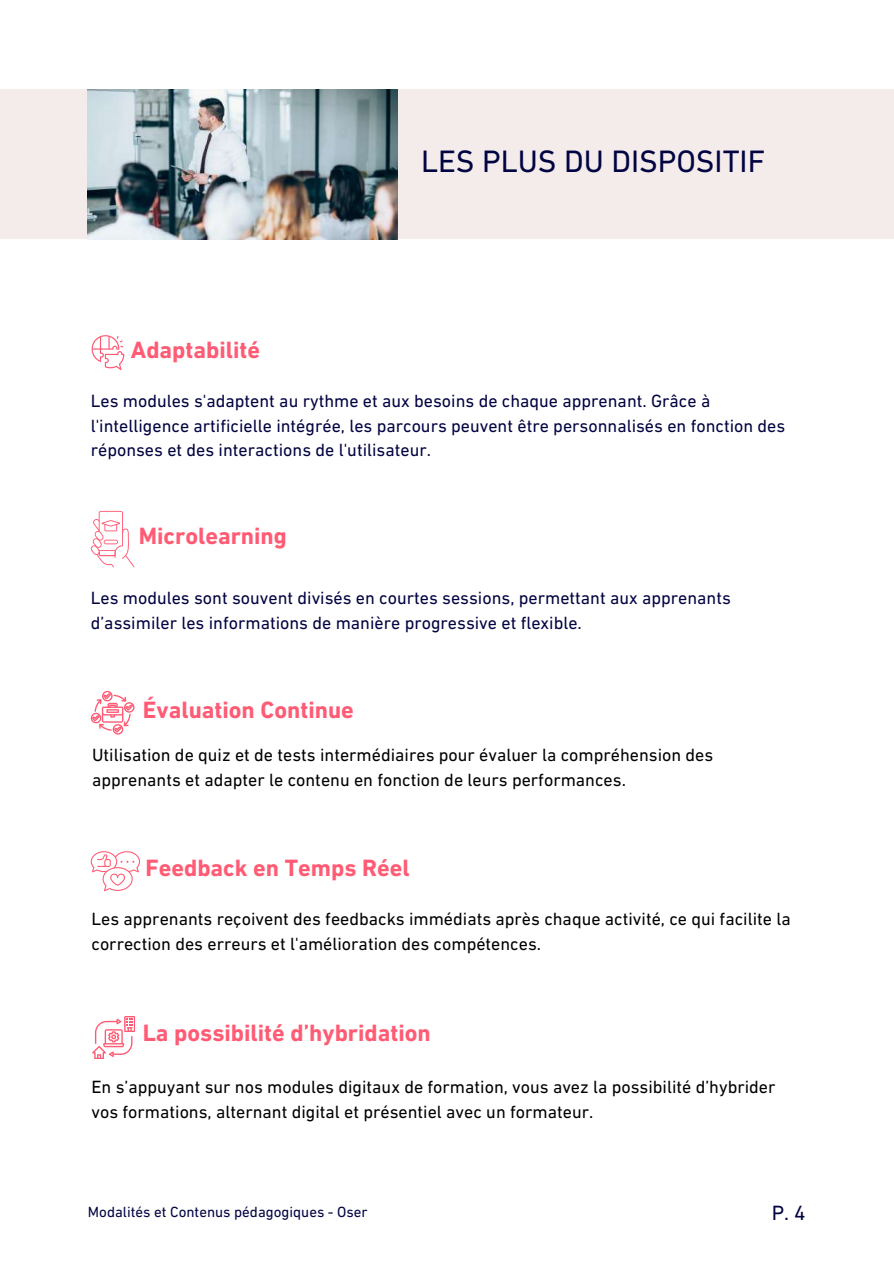
<style>
.page{position:relative;width:894px;height:1264px;background:#fff}
.page>*{position:absolute;margin:0;border:0;box-sizing:border-box;transform-origin:0 0}
.t1{font:31.5px "DIN Next LT Pro";color:#020341}
.t2{font:700 24px "DIN Next LT Pro";color:#ff5b74}
.t3{font:21px "DIN Next LT Pro";color:#020341}
.t4{font:18px/24.8px "DIN Next LT Pro";color:#000}
.t5{font:18px/24.8px "DIN Next LT Pro";color:#020341}
.t6{font:15px "DIN Next LT Pro";color:#020341}
</style>
<div class="page">
<div style="left:0;top:89px;width:893px;height:150px;background:#f3eceb"></div>
<img style="left:88px;top:89px;width:309px;height:150px">
<svg style="left:91px;top:335px;width:33px;height:35px"></svg>
<svg style="left:91px;top:511px;width:43px;height:56px"></svg>
<svg style="left:91px;top:691px;width:43px;height:43px"></svg>
<svg style="left:91px;top:851px;width:49px;height:40px"></svg>
<svg style="left:92px;top:1016px;width:43px;height:42px"></svg>
<h1 class="t1" style="left:421px;top:148px;width:345px">LES PLUS DU DISPOSITIF</h1>
<h2 class="t2" style="left:131px;top:340px;width:131px">Adaptabilité</h2>
<p class="t5" style="left:91px;top:390px;width:696px">Les modules s'adaptent au rythme et aux besoins de chaque apprenant. Grâce à l'intelligence artificielle intégrée, les parcours peuvent être personnalisés en fonction des réponses et des interactions de l'utilisateur.</p>
<h2 class="t2" style="left:139px;top:526px;width:149px">Microlearning</h2>
<p class="t5" style="left:91px;top:587px;width:641px">Les modules sont souvent divisés en courtes sessions, permettant aux apprenants d’assimiler les informations de manière progressive et flexible.</p>
<h2 class="t2" style="left:143px;top:699px;width:212px">Évaluation Continue</h2>
<p class="t4" style="left:92px;top:744px;width:622px">Utilisation de quiz et de tests intermédiaires pour évaluer la compréhension des apprenants et adapter le contenu en fonction de leurs performances.</p>
<h2 class="t2" style="left:145px;top:858px;width:266px">Feedback en Temps Réel</h2>
<p class="t4" style="left:91px;top:908px;width:700px">Les apprenants reçoivent des feedbacks immédiats après chaque activité, ce qui facilite la correction des erreurs et l'amélioration des compétences.</p>
<h2 class="t2" style="left:143px;top:1023px;width:289px">La possibilité d’hybridation</h2>
<p class="t4" style="left:91px;top:1076px;width:685px">En s’appuyant sur nos modules digitaux de formation, vous avez la possibilité d’hybrider vos formations, alternant digital et présentiel avec un formateur.</p>
<p class="t6" style="left:88px;top:1205px;width:281px">Modalités et Contenus pédagogiques - Oser</p>
<p class="t3" style="left:771px;top:1203px;width:35px">P. 4</p>
</div>
